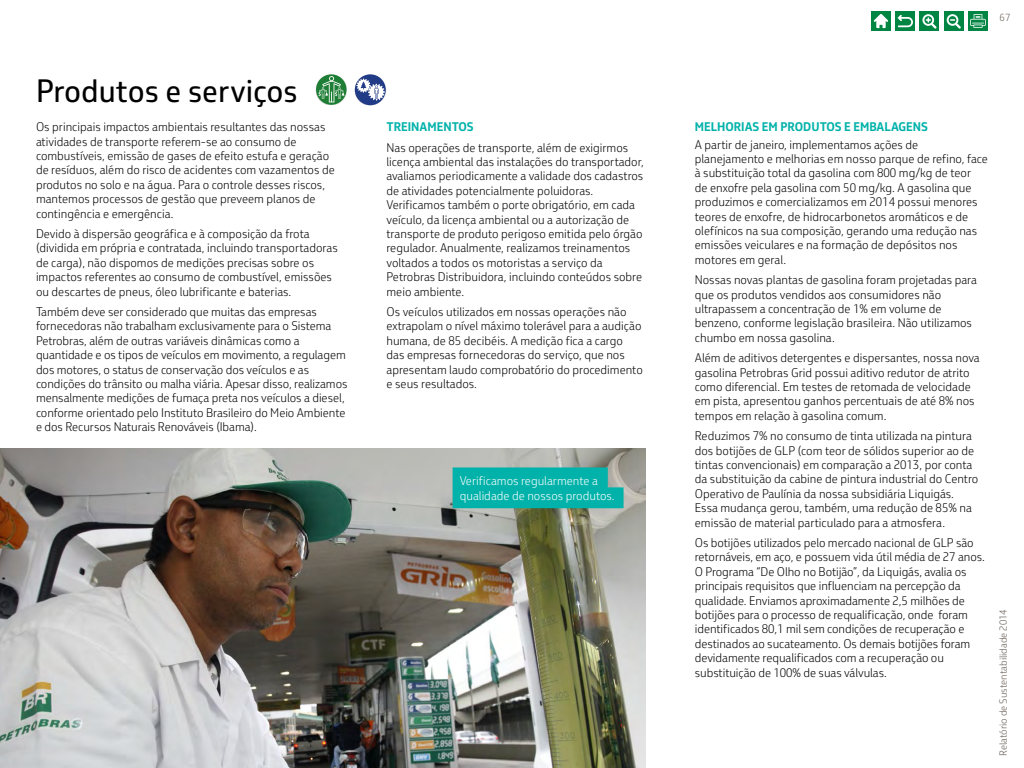
<style>
.page{position:relative;width:1024px;height:768px;background:#fff}
.page>*{position:absolute;margin:0;border:0;box-sizing:border-box;transform-origin:0 0}
.t1{font:31px "Petrobras Sans";color:#000}
.t2{font:300 12px/14.4px "Petrobras Sans";color:#000}
.t3{font:300 12px/14.4px "Petrobras Sans";color:#fff}
.t4{font:700 12px "Petrobras Sans";color:#00b2a9}
.t5{font:300 10px "Petrobras Sans";color:#675c53}
</style>
<div class="page">
<div style="left:871px;top:11px;width:20px;height:20px;background:#008542"></div>
<svg style="left:874px;top:14px;width:14px;height:14px"></svg>
<div style="left:968px;top:11px;width:20px;height:20px;background:#008542"></div>
<svg style="left:970px;top:14px;width:16px;height:14px"></svg>
<div style="left:895px;top:11px;width:20px;height:20px;background:#008542"></div>
<svg style="left:898px;top:15px;width:15px;height:12px"></svg>
<div style="left:920px;top:11px;width:20px;height:20px;background:#008542"></div>
<svg style="left:922px;top:14px;width:15px;height:15px"></svg>
<div style="left:944px;top:11px;width:20px;height:20px;background:#008542"></div>
<svg style="left:947px;top:14px;width:14px;height:15px"></svg>
<img style="left:0;top:449px;width:645px;height:319px">
<svg style="left:316px;top:74px;width:31px;height:31px"></svg>
<svg style="left:316px;top:74px;width:31px;height:31px"></svg>
<svg style="left:318px;top:76px;width:27px;height:26px"></svg>
<svg style="left:355px;top:74px;width:31px;height:31px"></svg>
<div style="left:355px;top:74px;width:31px;height:31px;background:#213b86;border-radius:50%"></div>
<svg style="left:356px;top:79px;width:29px;height:22px"></svg>
<svg style="left:453px;top:467px;width:171px;height:41px;background:#0ab1a8"></svg>
<h1 class="t1" style="left:36px;top:72px;width:263px">Produtos e serviços</h1>
<p class="t2" style="left:36px;top:120px;width:300px">Os principais impactos ambientais resultantes das nossas atividades de transporte referem-se ao consumo de combustíveis, emissão de gases de efeito estufa e geração de resíduos, além do risco de acidentes com vazamentos de produtos no solo e na água. Para o controle desses riscos, mantemos processos de gestão que preveem planos de contingência e emergência.</p>
<p class="t2" style="left:36px;top:227px;width:303px">Devido à dispersão geográfica e à composição da frota (dividida em própria e contratada, incluindo transportadoras de carga), não dispomos de medições precisas sobre os impactos referentes ao consumo de combustível, emissões ou descartes de pneus, óleo lubrificante e baterias.</p>
<p class="t2" style="left:36px;top:305px;width:313px">Também deve ser considerado que muitas das empresas fornecedoras não trabalham exclusivamente para o Sistema Petrobras, além de outras variáveis dinâmicas como a quantidade e os tipos de veículos em movimento, a regulagem dos motores, o status de conservação dos veículos e as condições do trânsito ou malha viária. Apesar disso, realizamos mensalmente medições de fumaça preta nos veículos a diesel, conforme orientado pelo Instituto Brasileiro do Meio Ambiente e dos Recursos Naturais Renováveis (Ibama).</p>
<p class="t4" style="left:387px;top:119px;width:89px">TREINAMENTOS</p>
<p class="t2" style="left:387px;top:140px;width:259px">Nas operações de transporte, além de exigirmos licença ambiental das instalações do transportador, avaliamos periodicamente a validade dos cadastros de atividades potencialmente poluidoras.<br>Verificamos também o porte obrigatório, em cada veículo, da licença ambiental ou a autorização de transporte de produto perigoso emitida pelo órgão regulador. Anualmente, realizamos treinamentos voltados a todos os motoristas a serviço da Petrobras Distribuidora, incluindo conteúdos sobre meio ambiente.</p>
<p class="t2" style="left:387px;top:305px;width:258px">Os veículos utilizados em nossas operações não extrapolam o nível máximo tolerável para a audição humana, de 85 decibéis. A medição fica a cargo das empresas fornecedoras do serviço, que nos apresentam laudo comprobatório do procedimento e seus resultados.</p>
<p class="t3" style="left:460px;top:474px;width:156px">Verificamos regularmente a qualidade de nossos produtos.</p>
<p class="t5" style="left:1000px;top:12px;width:12px">67</p>
<p class="t4" style="left:695px;top:119px;width:235px">MELHORIAS EM PRODUTOS E EMBALAGENS</p>
<p class="t2" style="left:695px;top:137px;width:295px">A partir de janeiro, implementamos ações de planejamento e melhorias em nosso parque de refino, face à substituição total da gasolina com 800 mg/kg de teor<br>de enxofre pela gasolina com 50 mg/kg. A gasolina que produzimos e comercializamos em 2014 possui menores teores de enxofre, de hidrocarbonetos aromáticos e de olefínicos na sua composição, gerando uma redução nas emissões veiculares e na formação de depósitos nos motores em geral.</p>
<p class="t2" style="left:695px;top:273px;width:284px">Nossas novas plantas de gasolina foram projetadas para que os produtos vendidos aos consumidores não ultrapassem a concentração de 1% em volume de benzeno, conforme legislação brasileira. Não utilizamos chumbo em nossa gasolina.</p>
<p class="t2" style="left:695px;top:351px;width:286px">Além de aditivos detergentes e dispersantes, nossa nova gasolina Petrobras Grid possui aditivo redutor de atrito como diferencial. Em testes de retomada de velocidade em pista, apresentou ganhos percentuais de até 8% nos tempos em relação à gasolina comum.</p>
<p class="t2" style="left:695px;top:429px;width:285px">Reduzimos 7% no consumo de tinta utilizada na pintura dos botijões de GLP (com teor de sólidos superior ao de tintas convencionais) em comparação a 2013, por conta da substituição da cabine de pintura industrial do Centro Operativo de Paulínia da nossa subsidiária Liquigás.<br>Essa mudança gerou, também, uma redução de 85% na emissão de material particulado para a atmosfera.</p>
<p class="t2" style="left:695px;top:536px;width:291px">Os botijões utilizados pelo mercado nacional de GLP são retornáveis, em aço, e possuem vida útil média de 27 anos.<br>O Programa “De Olho no Botijão”, da Liquigás, avalia os principais requisitos que influenciam na percepção da qualidade. Enviamos aproximadamente 2,5 milhões de botijões para o processo de requalificação, onde foram identificados 80,1 mil sem condições de recuperação e destinados ao sucateamento. Os demais botijões foram devidamente requalificados com a recuperação ou substituição de 100% de suas válvulas.</p>
<p class="t5" style="left:998px;top:756px;width:148px;rotate:-90deg">Relatório de Sustentabilidade 2014</p>
</div>
